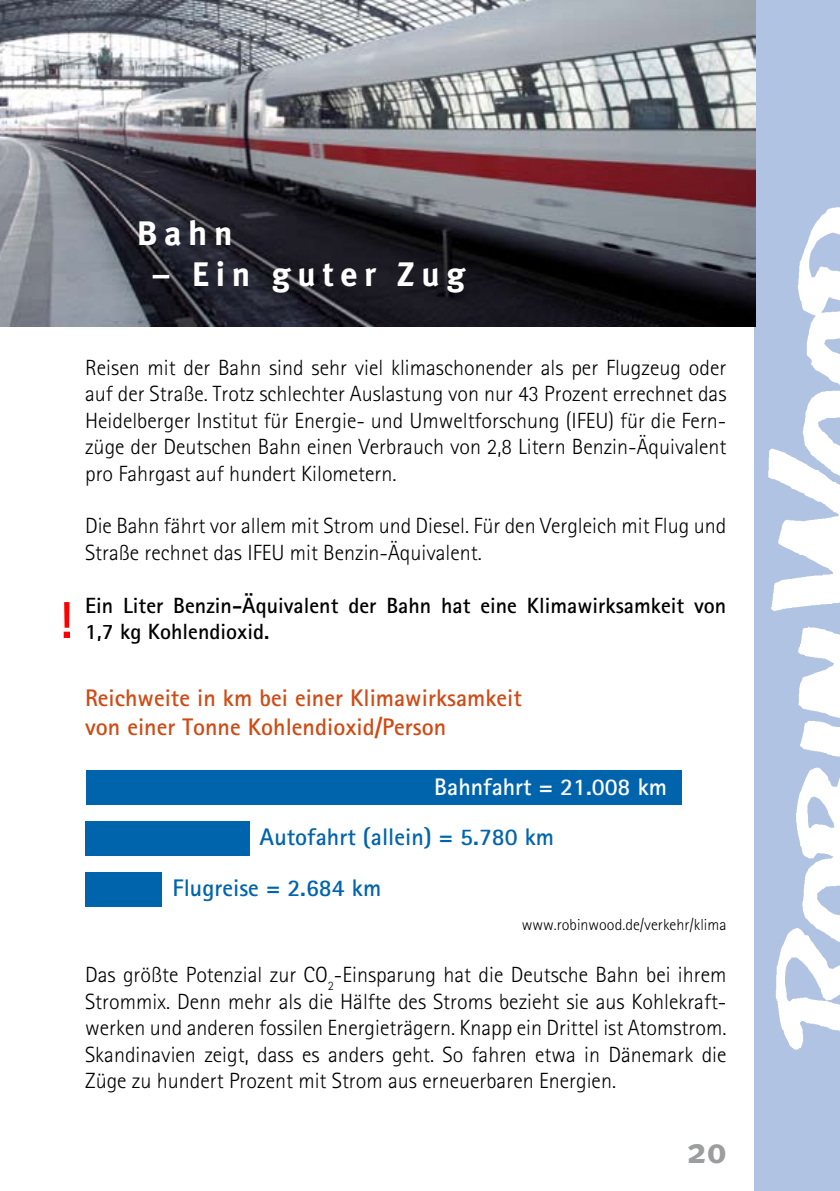
<style>
.page{position:relative;width:840px;height:1191px;background:#fff}
.page>*{position:absolute;margin:0;border:0;box-sizing:border-box;transform-origin:0 0}
.t1{font:700 52px "AT Rotis Sans Serif";color:#f00}
.t2{font:700 36px "Meta";color:#9c9d9f}
.t3{font:700 34px "Meta";letter-spacing:.2em;color:#fff}
.t4{font:700 24px/28.8px "AT Rotis Sans Serif";color:#cf4b15}
.t5{font:700 24px/51px "AT Rotis Sans Serif";color:#0064ad}
.t6{font:700 24px "AT Rotis Sans Serif";color:#fff}
.t7{font:22px/26.4px "AT Rotis Sans Serif";color:#000;text-align:justify}
.t8{font:700 22px/26.4px "AT Rotis Sans Serif";color:#000}
.t9{font:16px "AT Rotis Sans Serif";color:#000}
</style>
<div class="page">
<img style="left:754px;top:176px;width:86px;height:883px">
<div style="left:754px;top:0;width:85px;height:176px;background:#b1c3e2"></div>
<div style="left:754px;top:1059px;width:85px;height:132px;background:#b1c3e2"></div>
<hr style="left:839px;top:0;width:1px;height:176px;background:#b1c3e2">
<hr style="left:839px;top:1059px;width:1px;height:132px;background:#b1c3e2">
<img style="left:0;top:0;width:754px;height:327px">
<div style="left:85px;top:770px;width:596px;height:34px;background:#0064ad"></div>
<div style="left:85px;top:821px;width:164px;height:34px;background:#0064ad"></div>
<div style="left:85px;top:872px;width:77px;height:34px;background:#0064ad"></div>
<h3 class="t3" style="left:137px;top:213px;width:97px">Bahn</h3>
<h3 class="t3" style="left:151px;top:254px;width:315px">– Ein guter Zug</h3>
<h1 class="t1" style="left:57px;top:587px;width:17px">!</h1>
<p class="t7" style="left:85px;top:354px;width:642px">Reisen mit der Bahn sind sehr viel klimaschonender als per Flugzeug oder auf der Straße. Trotz schlechter Auslastung von nur 43 Prozent errechnet das Heidelberger Institut für Energie- und Umweltforschung (IFEU) für die Fern&shy;züge der Deutschen Bahn einen Verbrauch von 2,8 Litern Benzin-Äquivalent pro Fahrgast auf hundert Kilometern.</p>
<p class="t7" style="left:85px;top:513px;width:642px">Die Bahn fährt vor allem mit Strom und Diesel. Für den Vergleich mit Flug und<br>Straße rechnet das IFEU mit Benzin-Äquivalent.</p>
<p class="t8" style="left:85px;top:591px;width:642px">Ein Liter Benzin-Äquivalent der Bahn hat eine Klimawirksamkeit von<br>1,7 kg Kohlendioxid.</p>
<p class="t4" style="left:85px;top:683px;width:438px">Reichweite in km bei einer Klimawirksamkeit von einer Tonne Kohlendioxid/Person</p>
<p class="t6" style="left:434px;top:771px;width:234px">Bahnfahrt = 21.008 km</p>
<p class="t5" style="left:172px;top:811px;width:383px;text-indent:87px">Autofahrt (allein) = 5.780 km<br>Flugreise = 2.684 km</p>
<p class="t9" style="left:521px;top:915px;width:206px">www.robinwood.de/verkehr/klima</p>
<p class="t7" style="left:85px;top:961px;width:642px">Das größte Potenzial zur CO<sub>2</sub>-Einsparung hat die Deutsche Bahn bei ihrem Strommix. Denn mehr als die Hälfte des Stroms bezieht sie aus Kohlekraft&shy;werken und anderen fossilen Energieträgern. Knapp ein Drittel ist Atomstrom.<br>Skandinavien zeigt, dass es anders geht. So fahren etwa in Dänemark die Züge zu hundert Prozent mit Strom aus erneuerbaren Energien.</p>
<h2 class="t2" style="left:686px;top:1129px;width:41px">20</h2>
</div>
